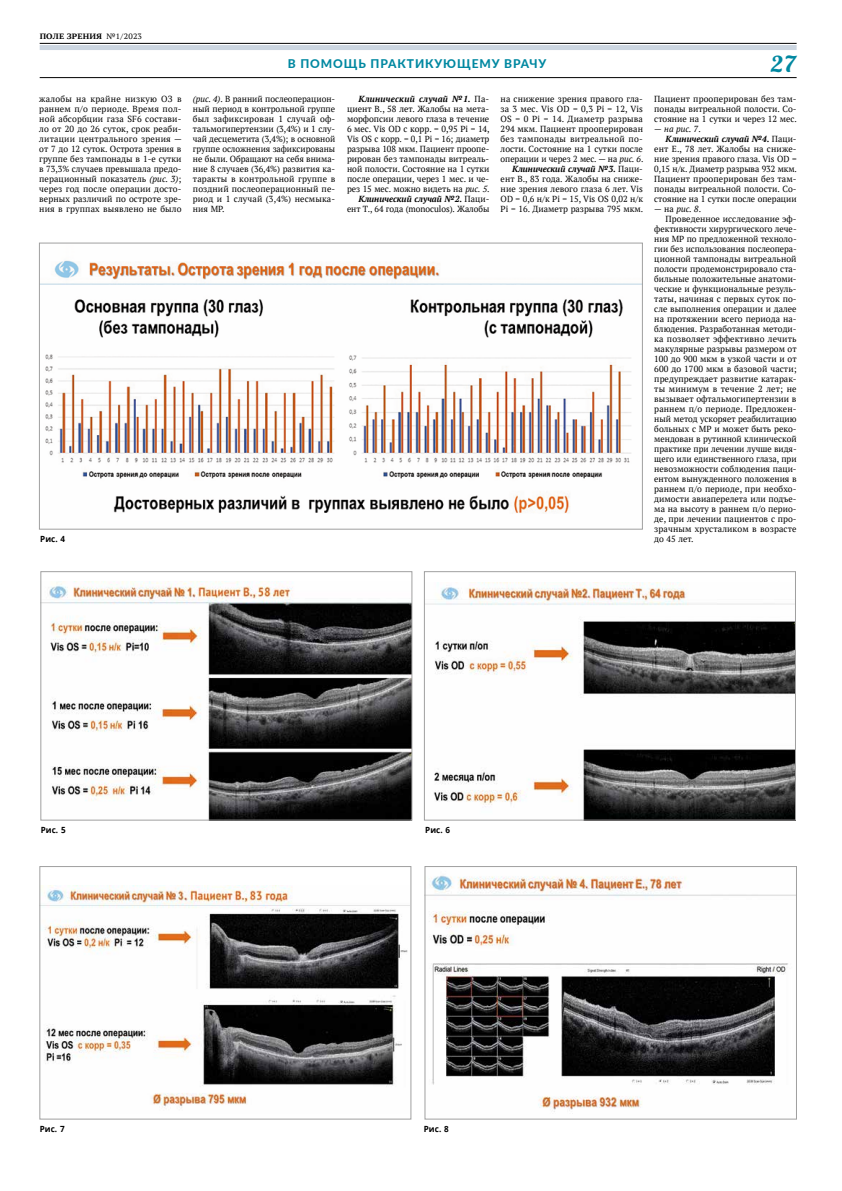
<style>
.page{position:relative;width:842px;height:1191px;background:#fff}
.page>*{position:absolute;margin:0;border:0;box-sizing:border-box;transform-origin:0 0}
.t1{font:22px "Lobster";color:#0088a1;scale:1.1 1}
.t2{font:800 12px "Lato";letter-spacing:.075em;color:#0088a1}
.t3{font:8.8px/10px "PT Serif";color:#000;text-align:justify}
.t4{font:8.8px "PT Serif";color:#000;scale:.96 1}
.t5{font:italic 700 8.8px "PT Serif";color:#000}
.t6{font:italic 8.8px "PT Serif";color:#000}
.t7{font:700 8.5px "Open Sans";letter-spacing:.01em;color:#000;scale:.95 1}
.t8{font:700 7.7px "PT Serif";letter-spacing:.015em;color:#000;scale:1.11 1}
.s1{font-weight:400}
.s2{font-style:italic}
.s3{font-weight:700;font-style:italic}
.s4{font-style:normal}
.s5{font-weight:400;font-style:normal}
</style>
<div class="page">
<hr style="left:40px;top:43px;width:757px;height:1px;background:#000">
<div style="left:40px;top:45px;width:757px;height:5px;background:#ccd6e1"></div>
<hr style="left:40px;top:77px;width:757px;height:1px;background:#000">
<img style="left:41px;top:260px;width:599px;height:254px">
<div style="left:39px;top:243px;width:603px;height:286px;border:1px solid #a0a0a0"></div>
<img style="left:43px;top:582px;width:367px;height:236px">
<div style="left:41px;top:571px;width:371px;height:249px;border:1px solid #a0a0a0"></div>
<img style="left:426px;top:582px;width:368px;height:236px">
<div style="left:424px;top:571px;width:372px;height:249px;border:1px solid #a0a0a0"></div>
<img style="left:42px;top:885px;width:367px;height:222px">
<div style="left:40px;top:866px;width:371px;height:253px;border:1px solid #a0a0a0"></div>
<img style="left:427px;top:875px;width:368px;height:237px">
<div style="left:425px;top:866px;width:372px;height:253px;border:1px solid #a0a0a0"></div>
<p class="t8" style="left:40px;top:31px;width:94px">ПОЛЕ ЗРЕНИЯ <span class="s1">№1/2023</span></p>
<h2 class="t2" style="left:288px;top:55px;width:260px">В ПОМОЩЬ ПРАКТИКУЮЩЕМУ ВРАЧУ</h2>
<h1 class="t1" style="left:771px;top:50px;width:24px">27</h1>
<p class="t3" style="left:39px;top:94px;width:144px">жалобы на крайне низкую ОЗ в раннем п/о периоде. Время пол&shy;ной абсорбции газа SF6 состави&shy;ло от 20 до 26 суток, срок реаби&shy;литации центрального зрения — от 7 до 12 суток. Острота зрения в группе без тампонады в 1-е сутки в 73,3% случаев превышала предо&shy;перационный показатель <span class="s2">(рис. 3)</span>; через год после операции досто&shy;верных различий по остроте зре&shy;ния в группах выявлено не было</p>
<p class="t3" style="left:193px;top:94px;width:144px"><span class="s2">(рис. 4)</span>. В ранний послеоперацион&shy;ный период в контрольной группе был зафиксирован 1 случай оф&shy;тальмогипертензии (3,4%) и 1 слу&shy;чай десцеметита (3,4%); в основной группе осложнения зафиксированы не были. Обращают на себя внима&shy;ние 8 случаев (36,4%) развития ка&shy;таракты в контрольной группе в поздний послеоперационный пе&shy;риод и 1 случай (3,4%) несмыка&shy;ния МР.</p>
<p class="t7" style="left:40px;top:533px;width:28px">Рис. 4</p>
<p class="t3" style="left:347px;top:94px;width:144px;text-align:right"><span class="s3">Клинический случай №1.</span> Па&shy;циент В., 58 лет. Жалобы на мета&shy;морфопсии левого глаза в течение<br>6 мес. Vis OD с корр. = 0,95 Pi = 14,<br>Vis OS с корр. = 0,1 Pi = 16; диаметр разрыва 108 мкм. Пациент проопе&shy;рирован без тампонады витреаль&shy;ной полости. Состояние на 1 сутки после операции, через 1 мес. и че&shy;рез 15 мес. можно видеть на <span class="s2">рис. 5</span>.<br><span class="s3">Клинический случай №2.</span> Паци&shy;ент Т., 64 года (monoculos). Жалобы</p>
<p class="t3" style="left:654px;top:94px;width:144px">Пациент прооперирован без там&shy;понады витреальной полости. Со&shy;стояние на 1 сутки и через 12 мес.</p>
<p class="t3" style="left:501px;top:94px;width:144px;text-align:right">на снижение зрения правого гла&shy;за 3 мес. Vis OD = 0,3 Pi = 12, Vis<br>OS = 0 Pi = 14. Диаметр разрыва<br>294 мкм. Пациент прооперирован без тампонады витреальной по&shy;лости. Состояние на 1 сутки после операции и через 2 мес. — на <span class="s2">рис. 6</span>.<br><span class="s3">Клинический случай №3.</span> Паци&shy;ент В., 83 года. Жалобы на сниже&shy;ние зрения левого глаза 6 лет. Vis<br>OD = 0,6 н/к Pi = 15, Vis OS 0,02 н/к<br>Pi = 16. Диаметр разрыва 795 мкм.</p>
<p class="t6" style="left:654px;top:123px;width:48px"><span class="s4">—</span> на рис. 7<span class="s4">.</span></p>
<p class="t5" style="left:666px;top:133px;width:132px">Клинический случай №4. <span class="s5">Паци-</span></p>
<p class="t3" style="left:654px;top:144px;width:144px">ент Е., 78 лет. Жалобы на сниже-</p>
<p class="t3" style="left:654px;top:154px;width:144px">ние зрения правого глаза. Vis OD =</p>
<p class="t4" style="left:654px;top:163px;width:150px">0,15 н/к. Диаметр разрыва 932 мкм.</p>
<p class="t3" style="left:654px;top:174px;width:144px">Пациент прооперирован без там-</p>
<p class="t3" style="left:654px;top:184px;width:144px">понады витреальной полости. Со-</p>
<p class="t3" style="left:654px;top:194px;width:144px">стояние на 1 сутки после операции</p>
<p class="t6" style="left:654px;top:203px;width:48px"><span class="s4">— на</span> рис. 8<span class="s4">.</span></p>
<p class="t3" style="left:666px;top:214px;width:132px">Проведенное исследование эф-</p>
<p class="t3" style="left:654px;top:224px;width:144px">фективности хирургического лече-</p>
<p class="t3" style="left:654px;top:234px;width:144px">ния МР по предложенной техноло-</p>
<p class="t4" style="left:654px;top:243px;width:150px">гии без использования послеопера-</p>
<p class="t3" style="left:654px;top:254px;width:144px">ционной тампонады витреальной</p>
<p class="t3" style="left:654px;top:264px;width:144px">полости продемонстрировало ста-</p>
<p class="t3" style="left:654px;top:274px;width:144px">бильные положительные анатоми-</p>
<p class="t3" style="left:654px;top:284px;width:144px">ческие и функциональные резуль-</p>
<p class="t3" style="left:654px;top:294px;width:144px">таты, начиная с первых суток по-</p>
<p class="t3" style="left:654px;top:304px;width:144px">сле выполнения операции и далее</p>
<p class="t3" style="left:654px;top:314px;width:144px">на протяжении всего периода на-</p>
<p class="t3" style="left:654px;top:324px;width:144px">блюдения. Разработанная методи-</p>
<p class="t3" style="left:654px;top:334px;width:144px">ка позволяет эффективно лечить</p>
<p class="t3" style="left:654px;top:344px;width:144px">макулярные разрывы размером от</p>
<p class="t3" style="left:654px;top:354px;width:144px">100 до 900 мкм в узкой части и от</p>
<p class="t3" style="left:654px;top:364px;width:144px">600 до 1700 мкм в базовой части;</p>
<p class="t3" style="left:654px;top:374px;width:144px">предупреждает развитие катарак-</p>
<p class="t3" style="left:654px;top:384px;width:144px">ты минимум в течение 2 лет; не</p>
<p class="t3" style="left:654px;top:394px;width:144px">вызывает офтальмогипертензии в</p>
<p class="t3" style="left:654px;top:404px;width:144px">раннем п/о периоде. Предложен-</p>
<p class="t3" style="left:654px;top:414px;width:144px">ный метод ускоряет реабилитацию</p>
<p class="t3" style="left:654px;top:424px;width:144px">больных с МР и может быть реко-</p>
<p class="t3" style="left:654px;top:434px;width:144px">мендован в рутинной клинической</p>
<p class="t4" style="left:654px;top:443px;width:150px">практике при лечении лучше видя-</p>
<p class="t3" style="left:654px;top:454px;width:144px">щего или единственного глаза, при</p>
<p class="t3" style="left:654px;top:464px;width:144px">невозможности соблюдения паци-</p>
<p class="t3" style="left:654px;top:474px;width:144px">ентом вынужденного положения в</p>
<p class="t3" style="left:654px;top:484px;width:144px">раннем п/о периоде, при необхо-</p>
<p class="t3" style="left:654px;top:494px;width:144px">димости авиаперелета или подъе-</p>
<p class="t3" style="left:654px;top:504px;width:144px">ма на высоту в раннем п/о перио-</p>
<p class="t3" style="left:654px;top:514px;width:144px">де, при лечении пациентов с про-</p>
<p class="t3" style="left:654px;top:524px;width:144px">зрачным хрусталиком в возрасте</p>
<p class="t3" style="left:654px;top:534px;width:41px">до 45 лет.</p>
<p class="t7" style="left:41px;top:824px;width:28px">Рис. 5</p>
<p class="t7" style="left:425px;top:824px;width:28px">Рис. 6</p>
<p class="t7" style="left:40px;top:1122px;width:28px">Рис. 7</p>
<p class="t7" style="left:424px;top:1122px;width:28px">Рис. 8</p>
</div>
